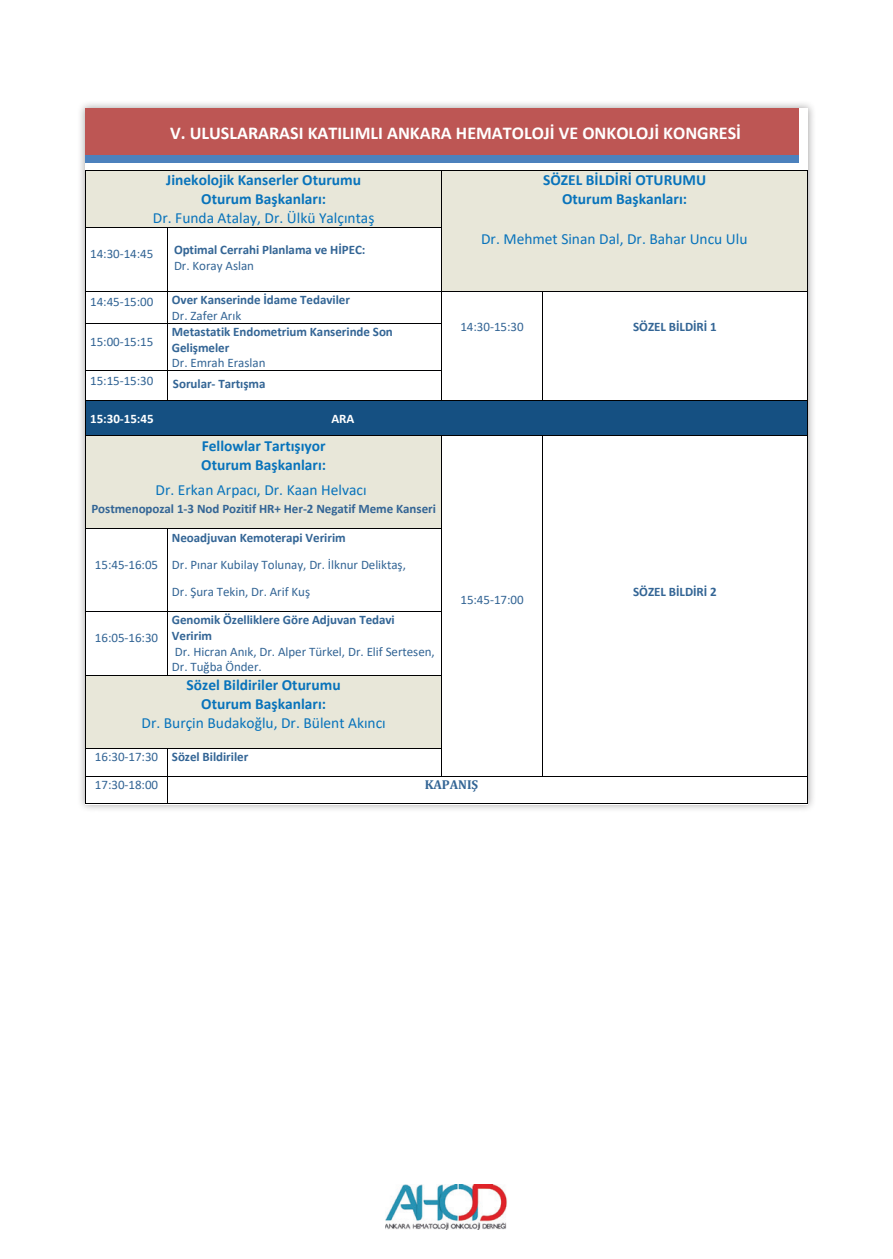
<style>
.page{position:relative;width:893px;height:1259px;background:#fff}
.page>*{position:absolute;margin:0;border:0;box-sizing:border-box;transform-origin:0 0}
.t1{font:700 18px "Calibri";color:#fff}
.t2{font:700 15.6px/18.9px "Calibri";color:#0873bb;text-align:center}
.t3{font:15.6px "Calibri";color:#0873bb}
.t4{font:12.9px/27.3px "Calibri";letter-spacing:-.005em;color:#336595}
.t5{font:700 12.9px/15.9px "Calibri";letter-spacing:-.005em;color:#336595}
.t6{font:700 12.9px "Calibri";letter-spacing:-.005em;color:#fff}
.t7{font:700 12.9px "Cambria";letter-spacing:-.005em;color:#336595}
.s1{color:#0b73bb}
.s2{font-weight:700}
</style>
<div class="page">
<img style="left:385px;top:1184px;width:122px;height:45px">
<div style="left:77px;top:100px;width:738px;height:712px;background:#231f20;opacity:.4"></div>
<div style="left:85px;top:108px;width:723px;height:696px;background:#fff"></div>
<div style="left:93px;top:117px;width:653px;height:29px;background:#bd5654"></div>
<div style="left:753px;top:108px;width:46px;height:47px;background:#bd5654"></div>
<div style="left:86px;top:108px;width:667px;height:9px;background:#bd5654"></div>
<div style="left:86px;top:146px;width:667px;height:9px;background:#bd5654"></div>
<div style="left:86px;top:155px;width:511px;height:7px;background:#4c81bd"></div>
<div style="left:597px;top:155px;width:202px;height:7px;background:#4c81bd"></div>
<div style="left:86px;top:171px;width:356px;height:56px;background:#e8e7d9"></div>
<div style="left:442px;top:171px;width:365px;height:120px;background:#e8e7d9"></div>
<hr style="left:86px;top:170px;width:356px;height:1px;background:#000001">
<hr style="left:442px;top:170px;width:365px;height:1px;background:#000001">
<hr style="left:86px;top:171px;width:1px;height:56px;background:#000001">
<hr style="left:442px;top:171px;width:1px;height:56px;background:#000001">
<hr style="left:807px;top:171px;width:1px;height:56px;background:#000001">
<hr style="left:86px;top:227px;width:81px;height:1px;background:#000001">
<hr style="left:168px;top:227px;width:274px;height:1px;background:#000001">
<hr style="left:86px;top:228px;width:1px;height:63px;background:#000001">
<hr style="left:167px;top:228px;width:1px;height:63px;background:#000001">
<hr style="left:442px;top:228px;width:1px;height:63px;background:#000001">
<hr style="left:807px;top:228px;width:1px;height:63px;background:#000001">
<hr style="left:86px;top:291px;width:81px;height:1px;background:#000001">
<hr style="left:168px;top:291px;width:274px;height:1px;background:#000001">
<hr style="left:442px;top:291px;width:100px;height:1px;background:#000001">
<hr style="left:543px;top:291px;width:264px;height:1px;background:#000001">
<hr style="left:86px;top:291px;width:1px;height:32px;background:#000001">
<hr style="left:167px;top:291px;width:1px;height:32px;background:#000001">
<hr style="left:442px;top:291px;width:1px;height:32px;background:#000001">
<hr style="left:542px;top:291px;width:1px;height:32px;background:#000001">
<hr style="left:807px;top:291px;width:1px;height:32px;background:#000001">
<hr style="left:86px;top:323px;width:81px;height:1px;background:#000001">
<hr style="left:168px;top:323px;width:274px;height:1px;background:#000001">
<hr style="left:86px;top:323px;width:1px;height:48px;background:#000001">
<hr style="left:167px;top:323px;width:1px;height:48px;background:#000001">
<hr style="left:442px;top:323px;width:1px;height:48px;background:#000001">
<hr style="left:542px;top:323px;width:1px;height:48px;background:#000001">
<hr style="left:807px;top:323px;width:1px;height:48px;background:#000001">
<hr style="left:86px;top:371px;width:81px;height:1px;background:#000001">
<hr style="left:168px;top:371px;width:274px;height:1px;background:#000001">
<div style="left:86px;top:401px;width:721px;height:34px;background:#155082"></div>
<hr style="left:86px;top:400px;width:81px;height:1px;background:#000001">
<svg style="left:167px;top:371px;width:1px;height:30px"></svg>
<hr style="left:168px;top:400px;width:274px;height:1px;background:#000001">
<hr style="left:442px;top:400px;width:100px;height:1px;background:#000001">
<svg style="left:542px;top:371px;width:1px;height:30px"></svg>
<hr style="left:543px;top:400px;width:264px;height:1px;background:#000001">
<svg style="left:807px;top:371px;width:1px;height:30px"></svg>
<hr style="left:86px;top:401px;width:1px;height:34px;background:#000001">
<hr style="left:807px;top:401px;width:1px;height:34px;background:#000001">
<div style="left:86px;top:436px;width:356px;height:92px;background:#e8e7d9"></div>
<hr style="left:86px;top:435px;width:356px;height:1px;background:#000001">
<hr style="left:442px;top:435px;width:100px;height:1px;background:#000001">
<hr style="left:543px;top:435px;width:264px;height:1px;background:#000001">
<hr style="left:86px;top:436px;width:1px;height:92px;background:#000001">
<hr style="left:442px;top:436px;width:1px;height:92px;background:#000001">
<hr style="left:542px;top:436px;width:1px;height:92px;background:#000001">
<hr style="left:807px;top:436px;width:1px;height:92px;background:#000001">
<hr style="left:86px;top:528px;width:81px;height:1px;background:#000001">
<hr style="left:168px;top:528px;width:274px;height:1px;background:#000001">
<hr style="left:86px;top:529px;width:1px;height:82px;background:#000001">
<hr style="left:167px;top:529px;width:1px;height:82px;background:#000001">
<hr style="left:442px;top:529px;width:1px;height:82px;background:#000001">
<hr style="left:542px;top:529px;width:1px;height:82px;background:#000001">
<hr style="left:807px;top:529px;width:1px;height:82px;background:#000001">
<hr style="left:86px;top:611px;width:81px;height:1px;background:#000001">
<hr style="left:168px;top:611px;width:274px;height:1px;background:#000001">
<hr style="left:86px;top:611px;width:1px;height:64px;background:#000001">
<hr style="left:167px;top:611px;width:1px;height:64px;background:#000001">
<hr style="left:442px;top:611px;width:1px;height:64px;background:#000001">
<hr style="left:542px;top:611px;width:1px;height:64px;background:#000001">
<hr style="left:807px;top:611px;width:1px;height:64px;background:#000001">
<div style="left:86px;top:675px;width:356px;height:73px;background:#e8e7d9"></div>
<hr style="left:86px;top:675px;width:81px;height:1px;background:#000001">
<hr style="left:168px;top:675px;width:274px;height:1px;background:#000001">
<hr style="left:86px;top:675px;width:1px;height:73px;background:#000001">
<hr style="left:442px;top:675px;width:1px;height:73px;background:#000001">
<hr style="left:542px;top:675px;width:1px;height:73px;background:#000001">
<hr style="left:807px;top:675px;width:1px;height:73px;background:#000001">
<hr style="left:86px;top:748px;width:81px;height:1px;background:#000001">
<hr style="left:168px;top:748px;width:274px;height:1px;background:#000001">
<hr style="left:86px;top:776px;width:81px;height:1px;background:#000001">
<hr style="left:168px;top:776px;width:274px;height:1px;background:#000001">
<hr style="left:442px;top:776px;width:100px;height:1px;background:#000001">
<svg style="left:542px;top:748px;width:1px;height:29px"></svg>
<hr style="left:543px;top:776px;width:264px;height:1px;background:#000001">
<hr style="left:86px;top:803px;width:81px;height:1px;background:#000001">
<svg style="left:167px;top:748px;width:1px;height:56px"></svg>
<hr style="left:168px;top:803px;width:639px;height:1px;background:#000001">
<svg style="left:807px;top:748px;width:1px;height:56px"></svg>
<h1 class="t1" style="left:170px;top:120px;width:572px">V. ULUSLARARASI KATILIMLI ANKARA HEMATOLOJİ VE ONKOLOJİ KONGRESİ</h1>
<p class="t2" style="left:166px;top:171px;width:196px">Jinekolojik Kanserler Oturumu<br>Oturum Başkanları:</p>
<p class="t3" style="left:153px;top:207px;width:223px">Dr. Funda Atalay, Dr. Ülkü Yalçıntaş</p>
<p class="t2" style="left:543px;top:171px;width:165px">SÖZEL BİLDİRİ OTURUMU<br>Oturum Başkanları:</p>
<p class="t3" style="left:481px;top:227px;width:268px">Dr. M<span class="s1">ehmet Sinan Dal</span>, Dr. Bahar Uncu Ulu</p>
<p class="t4" style="left:90px;top:240px;width:65px">14:30-14:45</p>
<p class="t5" style="left:174px;top:241px;width:193px">Optimal Cerrahi Planlama ve HİPEC:</p>
<p class="t4" style="left:174px;top:251px;width:81px">Dr. Koray Aslan</p>
<p class="t4" style="left:90px;top:288px;width:65px">14:45-15:00</p>
<p class="t5" style="left:172px;top:291px;width:180px">Over Kanserinde İdame Tedaviler</p>
<p class="t4" style="left:172px;top:301px;width:71px">Dr. Zafer Arık</p>
<p class="t4" style="left:460px;top:313px;width:65px">14:30-15:30</p>
<p class="t5" style="left:633px;top:319px;width:85px">SÖZEL BİLDİRİ 1</p>
<p class="t4" style="left:90px;top:328px;width:65px">15:00-15:15</p>
<p class="t5" style="left:172px;top:323px;width:222px">Metastatik Endometrium Kanserinde Son<br>Gelişmeler</p>
<p class="t4" style="left:172px;top:349px;width:95px">Dr. Emrah Eraslan</p>
<p class="t4" style="left:90px;top:366px;width:65px">15:15-15:30</p>
<p class="t5" style="left:173px;top:375px;width:94px">Sorular- Tartışma</p>
<p class="t6" style="left:90px;top:409px;width:65px">15:30-15:45</p>
<p class="t6" style="left:331px;top:409px;width:24px">ARA</p>
<p class="t2" style="left:201px;top:436px;width:126px;text-align:left">Fellowlar Tartışıyor<br>Oturum Başkanları:</p>
<p class="t5" style="left:91px;top:501px;width:346px">Postmenopozal 1-3 Nod Pozitif HR+ Her-2 Negatif Meme Kanseri</p>
<p class="t3" style="left:156px;top:479px;width:212px">Dr. Erkan Arpacı, Dr. Kaan Helvacı</p>
<p class="t4" style="left:95px;top:550px;width:65px">15:45-16:05</p>
<p class="t5" style="left:172px;top:529px;width:175px">Neoadjuvan Kemoterapi Veririm</p>
<p class="t4" style="left:172px;top:550px;width:235px">Dr. Pınar Kubilay Tolunay, Dr. İlknur Deliktaş,<br>Dr. Şura Tekin, Dr. Arif Kuş</p>
<p class="t4" style="left:460px;top:586px;width:65px">15:45-17:00</p>
<p class="t5" style="left:172px;top:611px;width:224px">Genomik Özelliklere Göre Adjuvan Tedavi<br>Veririm</p>
<p class="t4" style="left:172px;top:643px;width:264px;line-height:15.9px">Dr. Hicran Anık, Dr. Alper Türkel, Dr. Elif Sertesen,<br>Dr. Tuğba Önder.</p>
<p class="t2" style="left:187px;top:675px;width:155px">Sözel Bildiriler Oturumu<br>Oturum Başkanları:</p>
<p class="t3" style="left:141px;top:712px;width:246px">Dr. Burçin Budakoğlu, Dr. Bülent Akıncı</p>
<p class="t4" style="left:95px;top:742px;width:155px">16:30-17:30 <span class="s2">Sözel Bildiriler<br></span>17:30-18:00</p>
<p class="t4" style="left:95px;top:623px;width:65px">16:05-16:30</p>
<p class="t7" style="left:425px;top:775px;width:55px">KAPANIŞ</p>
<p class="t5" style="left:633px;top:583px;width:85px">SÖZEL BİLDİRİ 2</p>
</div>
